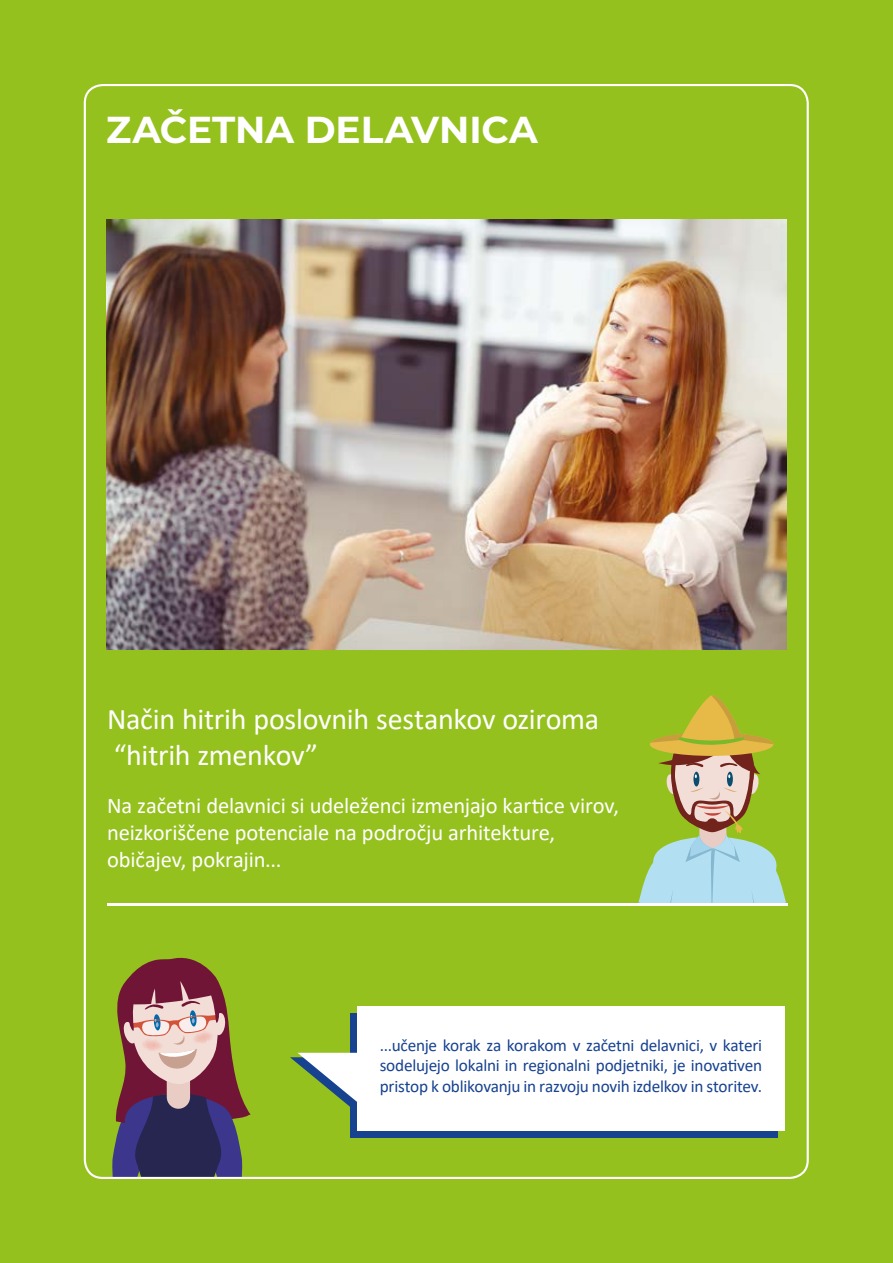
<style>
.page{position:relative;width:893px;height:1263px;background:#95c11f}
.page>*{position:absolute;margin:0;border:0;box-sizing:border-box;transform-origin:0 0}
.t1{font:700 37.5px "Montserrat";color:#fff}
.t2{font:30px/36px "Calibri";letter-spacing:-.01em;color:#fff}
.t3{font:22.5px/27px "Calibri";letter-spacing:-.005em;color:#fff}
.t4{font:17.25px/20.7px "Calibri";letter-spacing:-.015em;color:#174290;text-align:justify}
</style>
<div class="page">
<svg style="left:112px;top:958px;width:139px;height:218px"></svg>
<div style="left:350px;top:1014px;width:428px;height:124px;background:#174290"></div>
<div style="left:357px;top:1006px;width:428px;height:125px;background:#fff"></div>
<svg style="left:290px;top:1053px;width:67px;height:54px"></svg>
<img style="left:107px;top:219px;width:680px;height:431px">
<svg style="left:637px;top:695px;width:151px;height:209px"></svg>
<hr style="left:107px;top:904px;width:680px;height:2px;background:#fff">
<h1 class="t1" style="left:106px;top:103px;width:433px">ZAČETNA DELAVNICA</h1>
<h2 class="t2" style="left:107px;top:701px;width:494px">Način hitrih poslovnih sestankov oziroma “hitrih zmenkov”</h2>
<h3 class="t3" style="left:107px;top:792px;width:513px">Na začetni delavnici si udeleženci izmenjajo kartice virov, neizkoriščene potenciale na področju arhitekture, običajev, pokrajin...</h3>
<p class="t4" style="left:380px;top:1034px;width:384px">...učenje korak za korakom v začetni delavnici, v kateri sodelujejo lokalni in regionalni podjetniki, je inovativen pristop k oblikovanju in razvoju novih izdelkov in storitev.</p>
</div>
